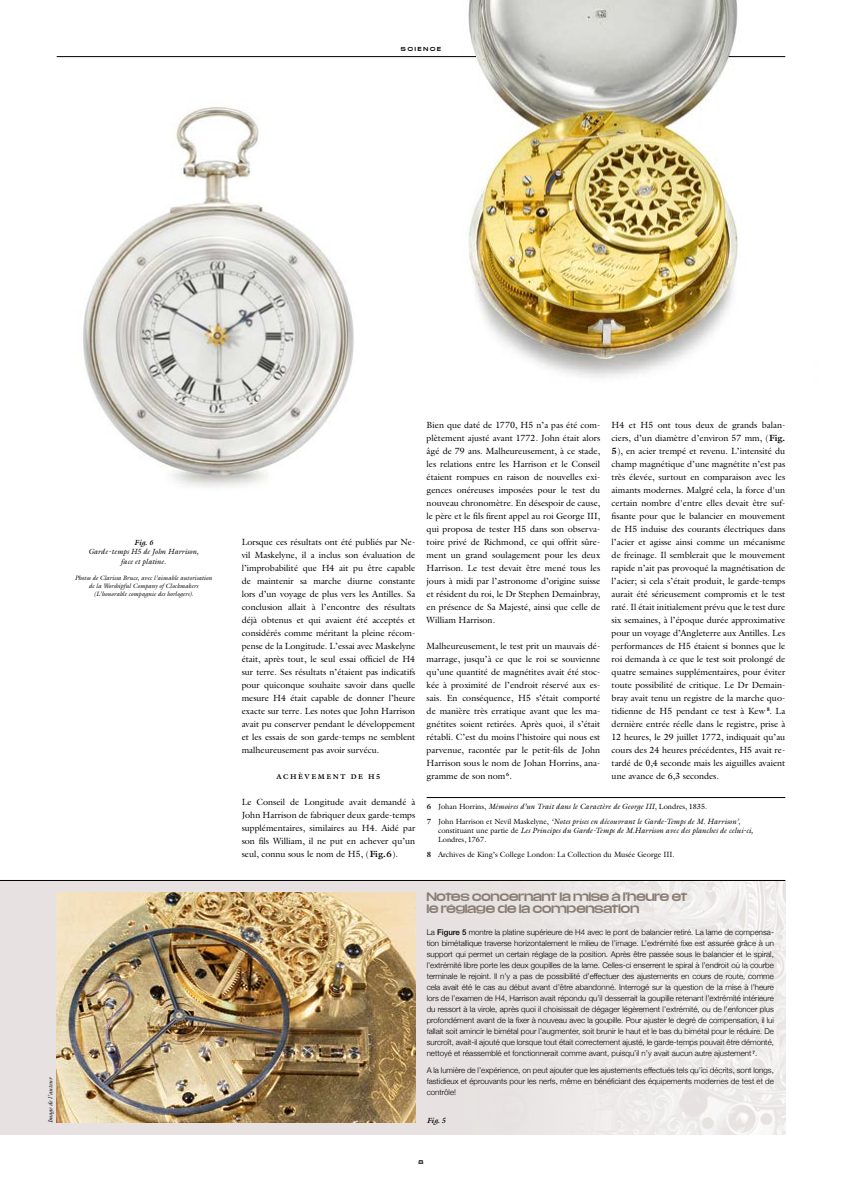
<style>
.page{position:relative;width:842px;height:1191px;background:#fff}
.page>*{position:absolute;margin:0;border:0;box-sizing:border-box;transform-origin:0 0}
.t1{font:10.5px/12.5px "Media Sans Extended";letter-spacing:.01em;color:#897c72}
.t2{font:9px/13px "Galliard";color:#000;text-align:justify}
.t3{font:300 7.9px/11px "Helvetica Neue";color:#000;text-align:justify}
.t4{font:italic 7.6px/15px "Galliard";color:#000}
.t5{font:7.6px "Galliard";color:#000}
.t6{font:italic 7.5px/9.5px "Galliard";color:#000;text-align:center}
.t7{font:7.5px "Galliard";color:#000}
.t8{font:italic 700 7.5px "Galliard";color:#000}
.t9{font:700 7px "Galliard";letter-spacing:.22em;color:#000}
.t10{font:italic 6.3px/8px "Galliard";color:#000;text-align:center}
.t11{font:italic 6px "Galliard";color:#000}
.t12{font:5px "Media Sans Extended";letter-spacing:.38em;color:#000}
.t13{font:4.8px "Media Sans Extended";color:#000}
.s1{font-weight:700}
.s2{font-weight:700;font-style:normal;font-size:7.5px}
.s3{font-style:normal;font-size:7.5px}
.s4{font-style:normal}
.s5{font-weight:700;font-size:7.5px}
.s6{font-weight:500}
</style>
<div class="page">
<img style="left:415px;top:0;width:371px;height:378px">
<img style="left:83px;top:107px;width:271px;height:380px">
<img style="left:0;top:881px;width:785px;height:253px">
<hr style="left:57px;top:56px;width:419px;height:1px;background:#000">
<hr style="left:729px;top:56px;width:56px;height:1px;background:#000">
<hr style="left:427px;top:797px;width:358px;height:1px;background:#000">
<img style="left:57px;top:892px;width:358px;height:231px">
<hr style="left:0;top:880px;width:785px;height:1px;background:#000">
<p class="t12" style="left:401px;top:46px;width:42px">SCIENCE</p>
<p class="t8" style="left:134px;top:537px;width:20px">Fig. 6</p>
<p class="t6" style="left:88px;top:547px;width:112px">Garde-temps H5 de John Harrison, face et platine.</p>
<p class="t10" style="left:75px;top:573px;width:139px">Photos de Clarissa Bruce, avec l’aimable autorisation de la Worshipful Company of Clockmakers (L’honorable compagnie des horlogers).</p>
<p class="t11" style="left:47px;top:1123px;width:47px;rotate:-90deg">Image de l’auteur</p>
<p class="t2" style="left:242px;top:535px;width:175px">Lorsque ces résultats ont été publiés par Ne&shy;vil Maskelyne, il a inclus son évaluation de l’improbabilité que H4 ait pu être capable de maintenir sa marche diurne constante lors d’un voyage de plus vers les Antilles. Sa conclusion allait à l’encontre des résultats déjà obtenus et qui avaient été acceptés et considérés comme méritant la pleine récom&shy;pense de la Longitude. L’essai avec Maskelyne était, après tout, le seul essai officiel de H4 sur terre. Ses résultats n’étaient pas indicatifs pour quiconque souhaite savoir dans quelle mesure H4 était capable de donner l’heure exacte sur terre. Les notes que John Harrison avait pu conserver pendant le développement et les essais de son garde-temps ne semblent malheureusement pas avoir survécu.</p>
<p class="t9" style="left:276px;top:772px;width:106px">ACHÈVEMENT DE H5</p>
<p class="t2" style="left:242px;top:795px;width:175px">Le Conseil de Longitude avait demandé à John Harrison de fabriquer deux garde-temps supplémentaires, similaires au H4. Aidé par son fils William, il ne put en achever qu’un seul, connu sous le nom de H5, (<span class="s1">Fig. 6</span>).</p>
<p class="t2" style="left:427px;top:418px;width:175px">Bien que daté de 1770, H5 n’a pas été com&shy;plètement ajusté avant 1772. John était alors âgé de 79 ans. Malheureusement, à ce stade, les relations entre les Harrison et le Conseil étaient rompues en raison de nouvelles exi&shy;gences onéreuses imposées pour le test du nouveau chronomètre. En désespoir de cause, le père et le fils firent appel au roi George III, qui proposa de tester H5 dans son observa&shy;toire privé de Richmond, ce qui offrit sûre&shy;ment un grand soulagement pour les deux Harrison. Le test devait être mené tous les jours à midi par l’astronome d’origine suisse et résident du roi, le Dr Stephen Demainbray, en présence de Sa Majesté, ainsi que celle de William Harrison.</p>
<p class="t2" style="left:427px;top:639px;width:175px">Malheureusement, le test prit un mauvais dé&shy;marrage, jusqu’à ce que le roi se souvienne qu’une quantité de magnétites avait été stoc&shy;kée à proximité de l’endroit réservé aux es&shy;sais. En conséquence, H5 s’était comporté de manière très erratique avant que les ma&shy;gnétites soient retirées. Après quoi, il s’était rétabli. C’est du moins l’histoire qui nous est parvenue, racontée par le petit-fils de John Harrison sous le nom de Johan Horrins, ana&shy;gramme de son nom<sup>6</sup>.</p>
<p class="t2" style="left:612px;top:418px;width:175px">H4 et H5 ont tous deux de grands balan&shy;ciers, d’un diamètre d’environ 57 mm, (<span class="s1">Fig.<br>5</span>), en acier trempé et revenu. L’intensité du champ magnétique d’une magnétite n’est pas très élevée, surtout en comparaison avec les aimants modernes. Malgré cela, la force d'un certain nombre d'entre elles devait être suf&shy;fisante pour que le balancier en mouvement de H5 induise des courants électriques dans l’acier et agisse ainsi comme un mécanisme de freinage. Il semblerait que le mouvement rapide n’ait pas provoqué la magnétisation de l’acier; si cela s’était produit, le garde-temps aurait été sérieusement compromis et le test raté. Il était initialement prévu que le test dure six semaines, à l’époque durée approximative pour un voyage d’Angleterre aux Antilles. Les performances de H5 étaient si bonnes que le roi demanda à ce que le test soit prolongé de quatre semaines supplémentaires, pour éviter toute possibilité de critique. Le Dr Demain&shy;bray avait tenu un registre de la marche quo&shy;tidienne de H5 pendant ce test à Kew <sup>8</sup>. La dernière entrée réelle dans le registre, prise à 12 heures, le 29 juillet 1772, indiquait qu’au cours des 24 heures précédentes, H5 avait re&shy;tardé de 0,4 seconde mais les aiguilles avaient une avance de 6,3 secondes.</p>
<p class="t4" style="left:427px;top:798px;width:315px"><span class="s2">6</span> <span class="s3">Johan Horrins,</span> Mémoires d’un Trait dans le Caractère de George III<span class="s3">, Londres, 1835.<br></span><span class="s2">7</span> <span class="s3">John Harrison et Nevil Maskelyne,</span> ‘Notes prises en découvrant le Garde-Temps de M. Harrison’,</p>
<p class="t4" style="left:438px;top:822px;width:317px"><span class="s4">constituant une partie de</span> Les Principes du Garde-Temps de M.Harrison avec des planches de celui-ci,</p>
<p class="t7" style="left:438px;top:834px;width:50px">Londres, 1767.</p>
<p class="t5" style="left:427px;top:849px;width:249px"><span class="s5">8</span> Archives de King’s College London: La Collection du Musée George III.</p>
<p class="t1" style="left:427px;top:889px;width:262px">Notes concernant la mise à l’heure et le réglage de la compensation</p>
<p class="t3" style="left:427px;top:926px;width:349px">La <span class="s6">Figure 5</span> montre la platine supérieure de H4 avec le pont de balancier retiré. La lame de compensa&shy;tion bimétallique traverse horizontalement le milieu de l’image. L’extrémité fixe est assurée grâce à un support qui permet un certain réglage de la position. Après être passée sous le balancier et le spiral, l’extrémité libre porte les deux goupilles de la lame. Celles-ci enserrent le spiral à l’endroit où la courbe terminale le rejoint. Il n’y a pas de possibilité d’effectuer des ajustements en cours de route, comme cela avait été le cas au début avant d’être abandonné. Interrogé sur la question de la mise à l’heure lors de l’examen de H4, Harrison avait répondu qu’il desserrait la goupille retenant l’extrémité intérieure du ressort à la virole, après quoi il choisissait de dégager légèrement l’extrémité, ou de l'enfoncer plus profondément avant de la fixer à nouveau avec la goupille. Pour ajuster le degré de compensation, il lui fallait soit amincir le bimétal pour l’augmenter, soit brunir le haut et le bas du bimétal pour le réduire. De surcroît, avait-il ajouté que lorsque tout était correctement ajusté, le garde-temps pouvait être démonté, nettoyé et réassemblé et fonctionnerait comme avant, puisqu’il n’y avait aucun autre ajustement <sup>7</sup>.</p>
<p class="t3" style="left:427px;top:1064px;width:349px">A la lumière de l’expérience, on peut ajouter que les ajustements effectués tels qu’ici décrits, sont longs, fastidieux et éprouvants pour les nerfs, même en bénéficiant des équipements modernes de test et de contrôle!</p>
<p class="t8" style="left:427px;top:1115px;width:20px">Fig. 5</p>
<p class="t13" style="left:418px;top:1159px;width:6px">8</p>
</div>
